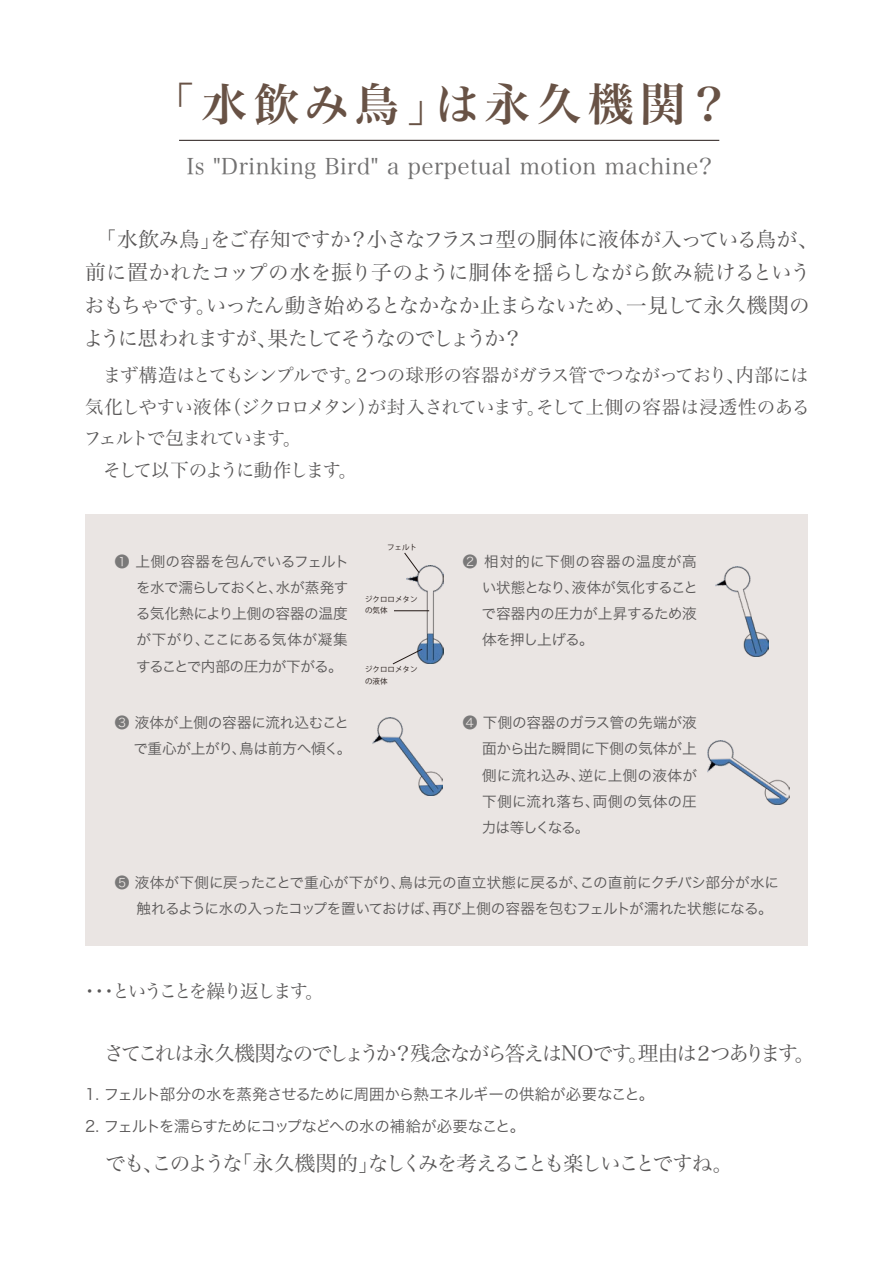
<style>
.page{position:relative;width:893px;height:1263px;background:#fff}
.page>*{position:absolute;margin:0;border:0;box-sizing:border-box;transform-origin:0 0}
.t1{font:45px "Hira Min Pro W6";letter-spacing:.15em;color:#685245}
.t2{font:22.5px "Hira Min Pro W3";letter-spacing:.02em;color:#727171}
.t3{font:20.7px/33px "Hira Min Pro W3";letter-spacing:-.04em;color:#595757}
.t4{font:20.7px "Hira Min Pro W3";letter-spacing:-.1em;color:#595757}
.t5{font:20.7px "Hira Min Pro W3";letter-spacing:-.11em;color:#595757}
.t6{font:18.6px/31.5px "Hira Min Pro W3";letter-spacing:-.07em;color:#595757}
.t7{font:18.6px "Hira Min Pro W3";letter-spacing:-.13em;color:#595757}
.t8{font:15.45px "Hira Kaku Std W3";letter-spacing:-.04em;color:#595757}
.t9{font:15.45px "Hira Kaku Std W3";letter-spacing:-.06em;color:#595757}
.t10{font:14.7px/26.2px "Hira Kaku Std W3";letter-spacing:-.02em;color:#595757;text-align:justify}
.t11{font:7.5px/11.2px "Koz Go Pr 6 N";color:#221815}
.s1{color:#7a7979}
</style>
<div class="page">
<div style="left:85px;top:514px;width:723px;height:432px;background:#eae5e3"></div>
<hr style="left:179px;top:140px;width:540px;height:1px;background:#221815">
<img style="left:716px;top:567px;width:52px;height:90px">
<img style="left:708px;top:740px;width:81px;height:65px">
<img style="left:406px;top:566px;width:37px;height:97px">
<img style="left:372px;top:718px;width:70px;height:77px">
<svg style="left:404px;top:552px;width:16px;height:21px"></svg>
<hr style="left:394px;top:610px;width:35px;height:1px;background:#221815">
<svg style="left:392px;top:649px;width:31px;height:15px"></svg>
<h1 class="t1" style="left:150px;top:64px;width:583px">「水飲み鳥」は永久機関？</h1>
<h2 class="t2" style="left:186px;top:147px;width:527px">Is "Drinking Bird" a perpetual motion machine?</h2>
<h3 class="t3" style="left:83px;top:220px;width:737px;text-indent:13px">「水飲み鳥」をご存知ですか？小さなフラスコ型の胴体に液体が入っている鳥が、前に置かれたコップの水を振り子のように胴体を揺らしながら飲み続けるというおもちゃです。いったん動き始めるとなかなか止まらないため、一見して永久機関のように思われますが、果たしてそうなのでしょうか？</h3>
<p class="t6" style="left:83px;top:358px;width:728px;text-indent:19px">まず構造はとてもシンプルです。２つの球形の容器がガラス管でつながっており、内部には気化しやすい液体（ジクロロメタン）が封入されています。そして上側の容器は浸透性のあるフェルトで包まれています。<br>　そして以下のように動作します。</p>
<p class="t11" style="left:387px;top:542px;width:31px">フェルト</p>
<p class="t10" style="left:136px;top:548px;width:215px;text-indent:-21px"><span class="s1">❶</span> 上側の容器を包んでいるフェルトを水で濡らしておくと、水が蒸発する気化熱により上側の容器の温度が下がり、ここにある気体が凝集することで内部の圧力が下がる。</p>
<p class="t10" style="left:482px;top:548px;width:218px;text-indent:-19px"><span class="s1">❷</span> 相対的に下側の容器の温度が高い状態となり、液体が気化することで容器内の圧力が上昇するため液体を押し上げる。</p>
<p class="t11" style="left:365px;top:594px;width:54px">ジクロロメタンの気体</p>
<p class="t11" style="left:365px;top:664px;width:54px">ジクロロメタンの液体</p>
<p class="t10" style="left:115px;top:709px;width:238px;text-align:right"><span class="s1">❸</span> 液体が上側の容器に流れ込むことで重心が上がり、鳥は前方へ傾く。</p>
<p class="t10" style="left:482px;top:709px;width:217px;text-indent:-19px"><span class="s1">❹</span> 下側の容器のガラス管の先端が液面から出た瞬間に下側の気体が上側に流れ込み、逆に上側の液体が下側に流れ落ち、両側の気体の圧力は等しくなる。</p>
<p class="t10" style="left:137px;top:869px;width:644px;text-indent:-22px"><span class="s1">❺</span> 液体が下側に戻ったことで重心が下がり、鳥は元の直立状態に戻るが、この直前にクチバシ部分が水に触れるように水の入ったコップを置いておけば、再び上側の容器を包むフェルトが濡れた状態になる。</p>
<p class="t7" style="left:80px;top:975px;width:245px">・・・ということを繰り返します。</p>
<h3 class="t4" style="left:104px;top:1036px;width:713px">さてこれは永久機関なのでしょうか？残念ながら答えはNOです。理由は２つあります。</h3>
<p class="t8" style="left:85px;top:1083px;width:571px">1. フェルト部分の水を蒸発させるために周囲から熱エネルギーの供給が必要なこと。</p>
<p class="t9" style="left:85px;top:1114px;width:442px">2. フェルトを濡らすためにコップなどへの水の補給が必要なこと。</p>
<h3 class="t5" style="left:85px;top:1145px;width:650px">　でも、このような「永久機関的」なしくみを考えることも楽しいことですね。</h3>
</div>
